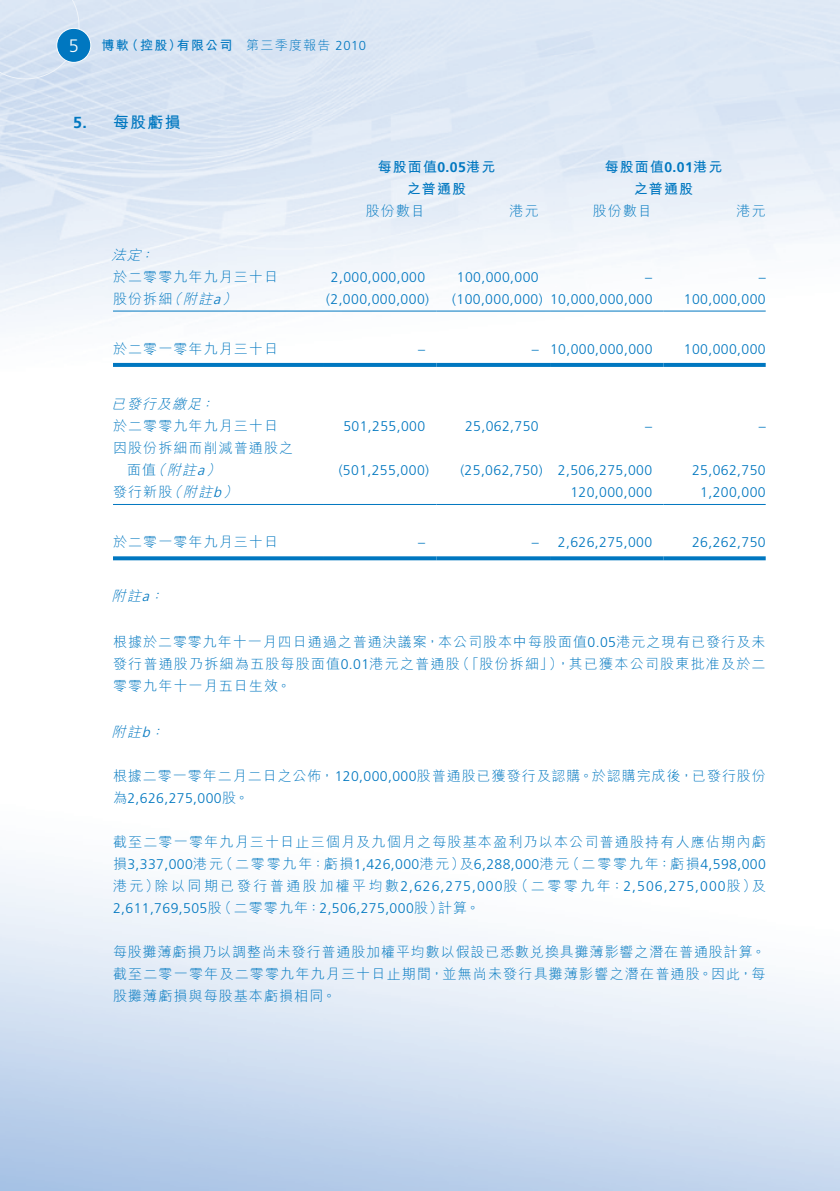
<style>
.page{position:relative;width:840px;height:1191px;background:#fff}
.page>*{position:absolute;margin:0;border:0;box-sizing:border-box;transform-origin:0 0}
.t1{font:300 18px "Frutiger LT Std";color:#fff}
.t2{font:700 16px "M Hei HK";color:#0077c0}
.t3{font:700 16px "Frutiger LT Std";color:#0077c0}
.t4{font:300 14px/22px "M Hei HK";letter-spacing:.08em;color:#0077c0}
.t5{font:300 14px "Frutiger LT Std";letter-spacing:.03em;color:#0077c0}
.t6{font:italic 300 14px "M Hei HK";color:#0077c0}
.t7{font:300 14px "M Hei HK";letter-spacing:.175em;color:#0077c0}
.t8{font:700 14px/22px "M Hei HK";letter-spacing:.08em;color:#0077c0;text-align:center}
.t9{font:300 14px "Frutiger LT Std";letter-spacing:.075em;color:#0077c0}
.t10{font:300 14px "M Hei HK";letter-spacing:.13em;color:#0077c0}
.t11{font:300 13px "M Hei HK";letter-spacing:.095em;color:#0077c0}
.t12{font:700 13px "M Hei HK";letter-spacing:.09em;color:#0077c0}
.s1{font-family:"Frutiger LT Std"}
.s2{font-family:"M Hei HK"}
</style>
<div class="page">
<img style="left:0;top:0;width:839px;height:1191px">
<svg style="left:0;top:0;width:79px;height:79px;background:#d6e3f2"></svg>
<div style="left:57px;top:28px;width:34px;height:34px;background:#0077c0;border-radius:50%"></div>
<div style="left:56px;top:28px;width:35px;height:35px;border:1px solid #fff;border-radius:50%"></div>
<hr style="left:113px;top:310px;width:210px;height:1px;background:#0077c0">
<hr style="left:323px;top:310px;width:113px;height:1px;background:#0077c0">
<hr style="left:436px;top:310px;width:113px;height:1px;background:#0077c0">
<hr style="left:549px;top:310px;width:114px;height:1px;background:#0077c0">
<hr style="left:663px;top:310px;width:102px;height:1px;background:#0077c0">
<svg style="left:113px;top:363px;width:210px;height:4px"></svg>
<svg style="left:323px;top:363px;width:113px;height:4px"></svg>
<svg style="left:436px;top:363px;width:113px;height:4px"></svg>
<svg style="left:549px;top:363px;width:114px;height:4px"></svg>
<svg style="left:663px;top:363px;width:102px;height:4px"></svg>
<hr style="left:113px;top:504px;width:210px;height:1px;background:#0077c0">
<hr style="left:323px;top:504px;width:113px;height:1px;background:#0077c0">
<hr style="left:436px;top:504px;width:113px;height:1px;background:#0077c0">
<hr style="left:549px;top:504px;width:114px;height:1px;background:#0077c0">
<hr style="left:663px;top:504px;width:102px;height:1px;background:#0077c0">
<svg style="left:113px;top:556px;width:210px;height:4px"></svg>
<svg style="left:323px;top:556px;width:113px;height:4px"></svg>
<svg style="left:436px;top:556px;width:113px;height:4px"></svg>
<svg style="left:549px;top:556px;width:114px;height:4px"></svg>
<svg style="left:663px;top:556px;width:102px;height:4px"></svg>
<p class="t1" style="left:69px;top:36px;width:12px">5</p>
<p class="t12" style="left:125px;top:36px;width:58px">（控股）</p>
<p class="t12" style="left:177px;top:36px;width:57px">有限公司</p>
<p class="t12" style="left:102px;top:36px;width:29px">博軟</p>
<p class="t11" style="left:246px;top:39px;width:121px">第三季度報告 <span class="s1">2010</span></p>
<p class="t3" style="left:73px;top:113px;width:15px">5.</p>
<p class="t2" style="left:113px;top:110px;width:69px">每股虧損</p>
<p class="t8" style="left:377px;top:154px;width:119px">每股面值<span class="s1">0.05</span>港元之普通股</p>
<p class="t8" style="left:604px;top:154px;width:119px">每股面值<span class="s1">0.01</span>港元之普通股</p>
<p class="t4" style="left:365px;top:199px;width:61px">股份數目</p>
<p class="t4" style="left:509px;top:199px;width:31px">港元</p>
<p class="t4" style="left:592px;top:199px;width:61px">股份數目</p>
<p class="t4" style="left:736px;top:199px;width:31px">港元</p>
<p class="t6" style="left:111px;top:247px;width:34px">法定</p>
<p class="t6" style="left:139px;top:247px;width:19px">：</p>
<p class="t4" style="left:113px;top:265px;width:166px">於二零零九年九月三十日</p>
<p class="t5" style="left:331px;top:269px;width:96px">2,000,000,000</p>
<p class="t5" style="left:456px;top:269px;width:83px">100,000,000</p>
<p class="t5" style="left:644px;top:269px;width:8px">–</p>
<p class="t5" style="left:758px;top:269px;width:8px">–</p>
<p class="t6" style="left:167px;top:291px;width:59px">（附註<span class="s1">a</span></p>
<p class="t6" style="left:222px;top:291px;width:19px">(</p>
<p class="t4" style="left:113px;top:287px;width:61px">股份拆細</p>
<p class="t5" style="left:326px;top:291px;width:104px">)2,000,000,000(</p>
<p class="t5" style="left:452px;top:291px;width:92px">)100,000,000(</p>
<p class="t5" style="left:549px;top:291px;width:104px">10,000,000,000</p>
<p class="t5" style="left:683px;top:291px;width:83px">100,000,000</p>
<p class="t4" style="left:113px;top:337px;width:166px">於二零一零年九月三十日</p>
<p class="t5" style="left:418px;top:341px;width:8px">–</p>
<p class="t5" style="left:531px;top:341px;width:8px">–</p>
<p class="t5" style="left:549px;top:341px;width:104px">10,000,000,000</p>
<p class="t5" style="left:683px;top:341px;width:83px">100,000,000</p>
<p class="t6" style="left:111px;top:397px;width:95px">已發行及繳足</p>
<p class="t6" style="left:200px;top:397px;width:19px">：</p>
<p class="t4" style="left:113px;top:415px;width:182px">於二零零九年九月三十日因股份拆細而削減普通股之</p>
<p class="t5" style="left:343px;top:418px;width:83px">501,255,000</p>
<p class="t5" style="left:465px;top:418px;width:75px">25,062,750</p>
<p class="t5" style="left:644px;top:418px;width:8px">–</p>
<p class="t5" style="left:758px;top:418px;width:8px">–</p>
<p class="t6" style="left:151px;top:463px;width:59px">（附註<span class="s1">a</span></p>
<p class="t6" style="left:206px;top:463px;width:19px">(</p>
<p class="t4" style="left:127px;top:459px;width:31px">面值</p>
<p class="t5" style="left:338px;top:462px;width:92px">)501,255,000(</p>
<p class="t5" style="left:460px;top:462px;width:84px">)25,062,750(</p>
<p class="t5" style="left:557px;top:462px;width:96px">2,506,275,000</p>
<p class="t5" style="left:691px;top:462px;width:75px">25,062,750</p>
<p class="t6" style="left:167px;top:485px;width:60px">（附註<span class="s1">b</span></p>
<p class="t6" style="left:223px;top:485px;width:19px">(</p>
<p class="t4" style="left:113px;top:481px;width:61px">發行新股</p>
<p class="t5" style="left:570px;top:484px;width:83px">120,000,000</p>
<p class="t5" style="left:699px;top:484px;width:67px">1,200,000</p>
<p class="t4" style="left:113px;top:531px;width:166px">於二零一零年九月三十日</p>
<p class="t5" style="left:418px;top:534px;width:8px">–</p>
<p class="t5" style="left:531px;top:534px;width:8px">–</p>
<p class="t5" style="left:557px;top:534px;width:96px">2,626,275,000</p>
<p class="t5" style="left:691px;top:534px;width:75px">26,262,750</p>
<p class="t6" style="left:111px;top:588px;width:43px">附註<span class="s1">a</span></p>
<p class="t4" style="left:113px;top:630px;width:653px;text-align:right">根據於二零零九年十一月四日通過之普通決議案，本公司股本中每股面值<span class="s1">0.05</span>港元之現有已發行及未，其已獲本公司股東批准及於二</p>
<p class="t6" style="left:149px;top:588px;width:19px">：</p>
<p class="t4" style="left:455px;top:652px;width:108px">（「股份拆細」）</p>
<p class="t4" style="left:113px;top:652px;width:348px">發行普通股乃拆細為五股每股面值<span class="s1">0.01</span>港元之普通股零零九年十一月五日生效。</p>
<p class="t6" style="left:150px;top:724px;width:19px">：</p>
<p class="t6" style="left:111px;top:724px;width:44px">附註<span class="s1">b</span></p>
<p class="t4" style="left:113px;top:764px;width:654px">根據二零一零年二月二日之公佈，<span class="s1">120,000,000</span>股普通股已獲發行及認購。於認購完成後，已發行股份</p>
<p class="t5" style="left:113px;top:790px;width:137px"><span class="s2">為</span>2,626,275,000<span class="s2">股。</span></p>
<p class="t4" style="left:113px;top:830px;width:654px;text-align:right">截至二零一零年九月三十日止三個月及九個月之每股基本盈利乃以本公司普通股持有人應佔期內虧（二零零九年：虧損<span class="s1">4,598,000</span></p>
<p class="t10" style="left:219px;top:856px;width:247px">（二零零九年：虧損<span class="s1">1,426,000</span>港元）</p>
<p class="t5" style="left:113px;top:856px;width:111px"><span class="s2">損</span>3,337,000<span class="s2">港元</span></p>
<p class="t5" style="left:459px;top:856px;width:111px"><span class="s2">及</span>6,288,000<span class="s2">港元</span></p>
<p class="t4" style="left:113px;top:874px;width:48px">港元）</p>
<p class="t9" style="left:514px;top:878px;width:243px"><span class="s2">（二零零九年：</span>2,506,275,000<span class="s2">股）</span></p>
<p class="t7" style="left:155px;top:878px;width:364px">除以同期已發行普通股加權平均數<span class="s1">2,626,275,000</span>股</p>
<p class="t4" style="left:751px;top:874px;width:15px">及</p>
<p class="t5" style="left:218px;top:900px;width:227px"><span class="s2">（二零零九年：</span>2,506,275,000<span class="s2">股）</span></p>
<p class="t4" style="left:438px;top:896px;width:43px">計算。</p>
<p class="t5" style="left:113px;top:900px;width:110px">2,611,769,505<span class="s2">股</span></p>
<p class="t4" style="left:113px;top:940px;width:653px;text-align:justify">每股攤薄虧損乃以調整尚未發行普通股加權平均數以假設已悉數兌換具攤薄影響之潛在普通股計算。截至二零一零年及二零零九年九月三十日止期間，並無尚未發行具攤薄影響之潛在普通股。因此，每股攤薄虧損與每股基本虧損相同。</p>
</div>
